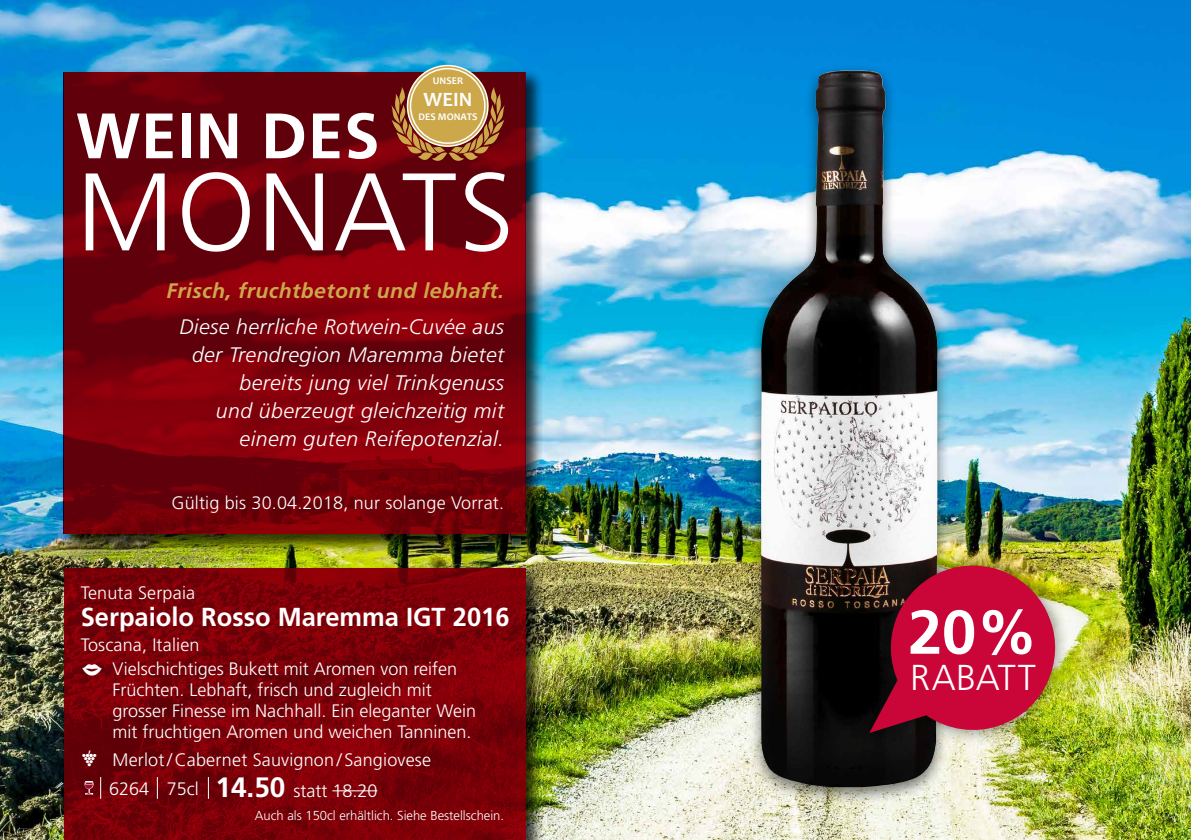
<style>
.page{position:relative;width:1191px;height:840px;background:#fff}
.page>*{position:absolute;margin:0;border:0;box-sizing:border-box;transform-origin:0 0}
.t1{font:300 110px "Frutiger";letter-spacing:.02em;color:#fff}
.t2{font:700 64px "Frutiger";letter-spacing:.01em;color:#fff}
.t3{font:700 61.8px "Frutiger";color:#fff}
.t4{font:300 36px "Frutiger";letter-spacing:.015em;color:#fff}
.t5{font:700 26px "Frutiger";color:#fff}
.t6{font:italic 300 21px/28px "Frutiger";letter-spacing:.02em;color:#fff;text-align:right}
.t7{font:italic 700 21px "Frutiger";letter-spacing:.02em;color:#cca74b}
.t8{font:700 20.4px "Candara";color:#fff}
.t9{font:300 18px/21px "Frutiger";color:#fff}
.t10{font:300 13px "Frutiger";color:#fff}
.t11{font:700 10.2px "Candara";color:#fff}
.s1{color:#9e0b2a}
.s2{font-weight:700;font-size:28px}
</style>
<div class="page">
<img style="left:0;top:0;width:1191px;height:839px">
<div style="left:60px;top:68px;width:484px;height:484px;background:#000;opacity:.5"></div>
<svg style="left:64px;top:71px;width:461px;height:462px;background:#73000b"></svg>
<div style="left:60px;top:565px;width:484px;height:274px;background:#000;opacity:.5"></div>
<svg style="left:64px;top:568px;width:461px;height:271px;background:#7a0008"></svg>
<svg style="left:391px;top:65px;width:114px;height:95px;background:#a77a4a"></svg>
<svg style="left:100px;top:776px;width:1px;height:22px"></svg>
<svg style="left:157px;top:776px;width:1px;height:22px"></svg>
<svg style="left:208px;top:776px;width:1px;height:22px"></svg>
<svg style="left:84px;top:780px;width:10px;height:14px"></svg>
<hr style="left:332px;top:790px;width:45px;height:1px;background:#fff">
<div style="left:749px;top:64px;width:200px;height:740px;background:#000;opacity:.5"></div>
<img style="left:761px;top:70px;width:176px;height:716px">
<div style="left:855px;top:548px;width:216px;height:199px;background:#000;opacity:.5"></div>
<img style="left:869px;top:564px;width:187px;height:169px">
<svg style="left:82px;top:663px;width:20px;height:12px"></svg>
<p class="t11" style="left:433px;top:74px;width:32px">UNSER</p>
<p class="t11" style="left:418px;top:111px;width:61px">DES MONATS</p>
<p class="t8" style="left:423px;top:87px;width:50px">WEIN</p>
<h2 class="t2" style="left:76px;top:98px;width:305px">WEIN DES</h2>
<h1 class="t1" style="left:76px;top:150px;width:439px">MONATS</h1>
<p class="t7" style="left:166px;top:278px;width:339px">Frisch, fruchtbetont und lebhaft.</p>
<p class="t6" style="left:179px;top:312px;width:326px">Diese herrliche Rotwein-Cuvée aus der Trendregion Maremma bietet bereits jung viel Trinkgenuss<br>und überzeugt gleichzeitig mit einem guten Reifepotenzial.</p>
<p class="t9" style="left:171px;top:492px;width:334px">Gültig bis 30.04.2018, nur solange Vorrat.</p>
<p class="t9" style="left:81px;top:581px;width:116px">Tenuta Serpaia</p>
<h3 class="t5" style="left:81px;top:601px;width:430px">Serpaiolo Rosso Maremma IGT 2016</h3>
<p class="t9" style="left:113px;top:632px;width:346px;line-height:24.2px;text-indent:-32px">Toscana, Italien<br>Vielschichtiges Bukett mit Aromen von reifen</p>
<p class="t9" style="left:113px;top:679px;width:365px">Früchten. Lebhaft, frisch und zugleich mit grosser Finesse im Nachhall. Ein eleganter Wein mit fruchtigen Aromen und weichen Tanninen.</p>
<p class="t9" style="left:81px;top:749px;width:352px">● Merlot/Cabernet Sauvignon/ Sangiovese</p>
<p class="t9" style="left:84px;top:779px;width:295px"><span class="s1">□</span> 6264 75cl <span class="s2">14.50</span> statt 18.20</p>
<p class="t10" style="left:255px;top:807px;width:251px">Auch als 150cl erhältlich. Siehe Bestellschein.</p>
<h3 class="t3" style="left:908px;top:595px;width:131px">20%</h3>
<h3 class="t4" style="left:910px;top:656px;width:127px">RABATT</h3>
</div>
